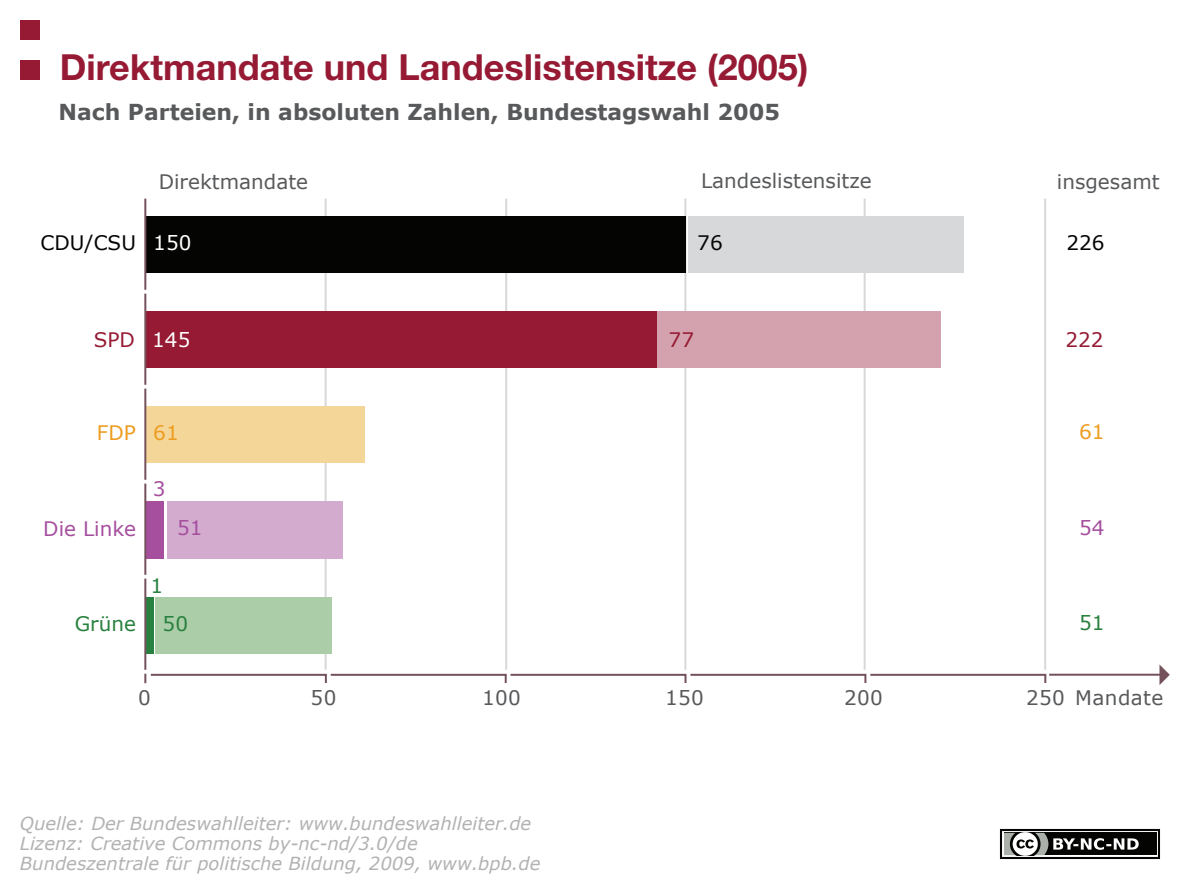
<style>
.page{position:relative;width:1180px;height:880px;background:#fff}
.page>*{position:absolute;margin:0;border:0;box-sizing:border-box;transform-origin:0 0}
.t1{font:700 36px "Helvetica Neue LT";color:#961a34}
.t2{font:700 22px "Verdana";color:#58595b}
.t3{font:20px "Verdana";color:#58595b}
.t4{font:20px "Verdana";color:#a54f9e}
.t5{font:20px "Verdana";color:#040503}
.t6{font:20px "Verdana";color:#961a34}
.t7{font:20px "Verdana";letter-spacing:.02em;color:#58595b}
.t8{font:20px "Verdana";color:#28813e}
.t9{font:20px "Verdana";color:#ed9c20}
.t10{font:20px "Verdana";color:#fff}
.t11{font:italic 18px/20px "Verdana";color:#b2b2b2}
.s1{color:#fff}
</style>
<div class="page">
<div style="left:20px;top:20px;width:20px;height:20px;background:#961a34"></div>
<div style="left:20px;top:60px;width:20px;height:20px;background:#961a34"></div>
<hr style="left:325px;top:199px;width:2px;height:471px;background:#d7d8da">
<hr style="left:505px;top:199px;width:2px;height:471px;background:#d7d8da">
<hr style="left:684px;top:199px;width:2px;height:471px;background:#d7d8da">
<hr style="left:864px;top:199px;width:2px;height:471px;background:#d7d8da">
<hr style="left:1044px;top:199px;width:2px;height:471px;background:#d7d8da">
<div style="left:146px;top:406px;width:218px;height:57px;background:#f4d798"></div>
<div style="left:652px;top:311px;width:289px;height:57px;background:#d4a2ae"></div>
<div style="left:146px;top:311px;width:511px;height:57px;background:#961a34"></div>
<div style="left:688px;top:216px;width:275px;height:57px;background:#d7d8da"></div>
<div style="left:146px;top:216px;width:540px;height:57px;background:#040503"></div>
<div style="left:155px;top:597px;width:176px;height:57px;background:#abcea9"></div>
<div style="left:146px;top:597px;width:7px;height:57px;background:#28813e"></div>
<div style="left:146px;top:502px;width:18px;height:57px;background:#a54f9e"></div>
<div style="left:167px;top:502px;width:176px;height:57px;background:#d3abcf"></div>
<hr style="left:144px;top:199px;width:2px;height:91px;background:#74525b">
<hr style="left:144px;top:294px;width:2px;height:91px;background:#74525b">
<hr style="left:144px;top:389px;width:2px;height:91px;background:#74525b">
<hr style="left:144px;top:484px;width:2px;height:91px;background:#74525b">
<hr style="left:144px;top:579px;width:2px;height:91px;background:#74525b">
<svg style="left:144px;top:673px;width:903px;height:11px"></svg>
<hr style="left:1049px;top:674px;width:112px;height:2px;background:#74525b">
<svg style="left:1159px;top:664px;width:11px;height:21px"></svg>
<svg style="left:1000px;top:829px;width:160px;height:30px"></svg>
<div style="left:1004px;top:833px;width:152px;height:22px;background:#040503"></div>
<svg style="left:1004px;top:833px;width:135px;height:22px"></svg>
<h1 class="t1" style="left:60px;top:45px;width:750px">Direktmandate und Landeslistensitze (2005)</h1>
<p class="t2" style="left:59px;top:98px;width:723px">Nach Parteien, in absoluten Zahlen, Bundestagswahl 2005</p>
<p class="t5" style="left:41px;top:230px;width:97px">CDU/CSU</p>
<p class="t3" style="left:159px;top:169px;width:151px">Direktmandate</p>
<p class="t3" style="left:701px;top:168px;width:172px">Landeslistensitze</p>
<p class="t3" style="left:1057px;top:169px;width:104px">insgesamt</p>
<p class="t10" style="left:153px;top:230px;width:40px">150</p>
<p class="t5" style="left:697px;top:230px;width:27px">76</p>
<p class="t5" style="left:1066px;top:230px;width:40px">226</p>
<p class="t6" style="left:94px;top:327px;width:98px">SPD <span class="s1">145</span></p>
<p class="t6" style="left:669px;top:327px;width:27px">77</p>
<p class="t6" style="left:1065px;top:327px;width:40px">222</p>
<p class="t9" style="left:97px;top:420px;width:40px">FDP</p>
<p class="t9" style="left:153px;top:420px;width:27px">61</p>
<p class="t9" style="left:1079px;top:419px;width:27px">61</p>
<p class="t4" style="left:153px;top:476px;width:14px">3</p>
<p class="t4" style="left:43px;top:516px;width:94px">Die Linke</p>
<p class="t4" style="left:177px;top:515px;width:27px">51</p>
<p class="t4" style="left:1079px;top:515px;width:27px">54</p>
<p class="t8" style="left:151px;top:573px;width:14px">1</p>
<p class="t8" style="left:75px;top:611px;width:63px">Grüne</p>
<p class="t8" style="left:163px;top:611px;width:27px">50</p>
<p class="t8" style="left:1079px;top:610px;width:27px">51</p>
<p class="t3" style="left:138px;top:685px;width:14px">0</p>
<p class="t3" style="left:311px;top:685px;width:27px">50</p>
<p class="t3" style="left:482px;top:685px;width:40px">100</p>
<p class="t3" style="left:665px;top:685px;width:40px">150</p>
<p class="t3" style="left:844px;top:685px;width:40px">200</p>
<p class="t7" style="left:1026px;top:685px;width:139px">250 Mandate</p>
<p class="t11" style="left:20px;top:813px;width:522px">Quelle: Der Bundeswahlleiter: www.bundeswahlleiter.de<br>Lizenz: Creative Commons by-nc-nd/3.0/de<br>Bundeszentrale für politische Bildung, 2009, www.bpb.de</p>
</div>
